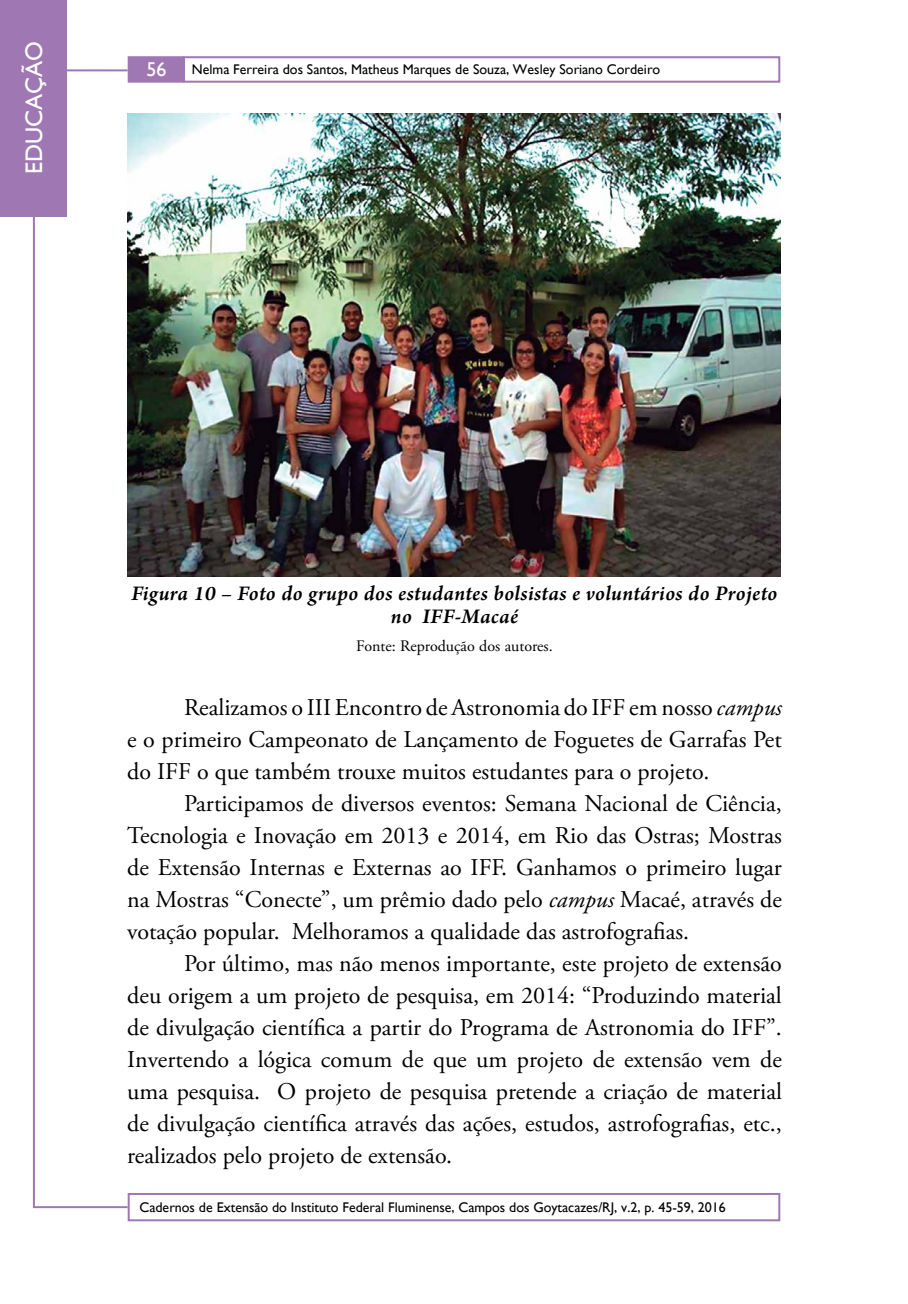
<style>
.page{position:relative;width:908px;height:1304px;background:#fff}
.page>*{position:absolute;margin:0;border:0;box-sizing:border-box;transform-origin:0 0}
.t1{font:24px/32px "Adobe Garamond Pro";color:#000;text-align:justify}
.t2{font:24px "Gill Sans";color:#fff}
.t3{font:italic 600 22px/23px "Arno Pro";letter-spacing:.015em;color:#000;text-align:center}
.t4{font:20px "Gill Sans";color:#fff}
.t5{font:16px "Adobe Garamond Pro";color:#000}
.t6{font:14px "Gill Sans";color:#000}
.s1{font-style:italic}
</style>
<div class="page">
<div style="left:128px;top:1193px;width:652px;height:28px;border:2px solid #9f78b3"></div>
<div style="left:183px;top:56px;width:597px;height:27px;border:2px solid #9f78b3"></div>
<hr style="left:33px;top:1206px;width:95px;height:2px;background:#9f78b3">
<div style="left:128px;top:56px;width:56px;height:27px;background:#9f78b3;border:2px solid #9f78b3"></div>
<hr style="left:33px;top:69px;width:95px;height:2px;background:#9f78b3">
<hr style="left:33px;top:216px;width:2px;height:991px;background:#9f78b3">
<div style="left:0;top:0;width:67px;height:216px;background:#9f78b3"></div>
<img style="left:128px;top:113px;width:652px;height:464px">
<p class="t2" style="left:20px;top:174px;width:134px;rotate:-90deg">Educação</p>
<p class="t4" style="left:146px;top:58px;width:21px">56</p>
<p class="t6" style="left:192px;top:61px;width:470px">Nelma Ferreira dos Santos, Matheus Marques de Souza, Wesley Soriano Cordeiro</p>
<p class="t3" style="left:131px;top:582px;width:647px">Figura 10 – Foto do grupo dos estudantes bolsistas e voluntários do Projeto no IFF-Macaé</p>
<p class="t5" style="left:356px;top:636px;width:198px">Fonte: Reprodução dos autores.</p>
<p class="t1" style="left:127px;top:692px;width:655px;text-indent:57px">Realizamos o III Encontro de Astronomia do IFF em nosso <span class="s1">campus </span>e o primeiro Campeonato de Lançamento de Foguetes de Garrafas Pet do IFF o que também trouxe muitos estudantes para o projeto.</p>
<p class="t1" style="left:127px;top:788px;width:656px;text-indent:57px">Participamos de diversos eventos: Semana Nacional de Ciência, Tecnologia e Inovação em 2013 e 2014, em Rio das Ostras; Mostras de Extensão Internas e Externas ao IFF. Ganhamos o primeiro lugar na Mostras “Conecte”, um prêmio dado pelo <span class="s1">campus</span> Macaé, através de votação popular. Melhoramos a qualidade das astrofografias.</p>
<p class="t1" style="left:127px;top:948px;width:656px;text-indent:57px">Por último, mas não menos importante, este projeto de extensão deu origem a um projeto de pesquisa, em 2014: “Produzindo material de divulgação científica a partir do Programa de Astronomia do IFF”.<br>Invertendo a lógica comum de que um projeto de extensão vem de uma pesquisa. O projeto de pesquisa pretende a criação de material de divulgação científica através das ações, estudos, astrofografias, etc., realizados pelo projeto de extensão.</p>
<p class="t6" style="left:139px;top:1199px;width:587px">Cadernos de Extensão do Instituto Federal Fluminense, Campos dos Goytacazes/RJ, v.2, p. 45-59, 2016</p>
</div>
